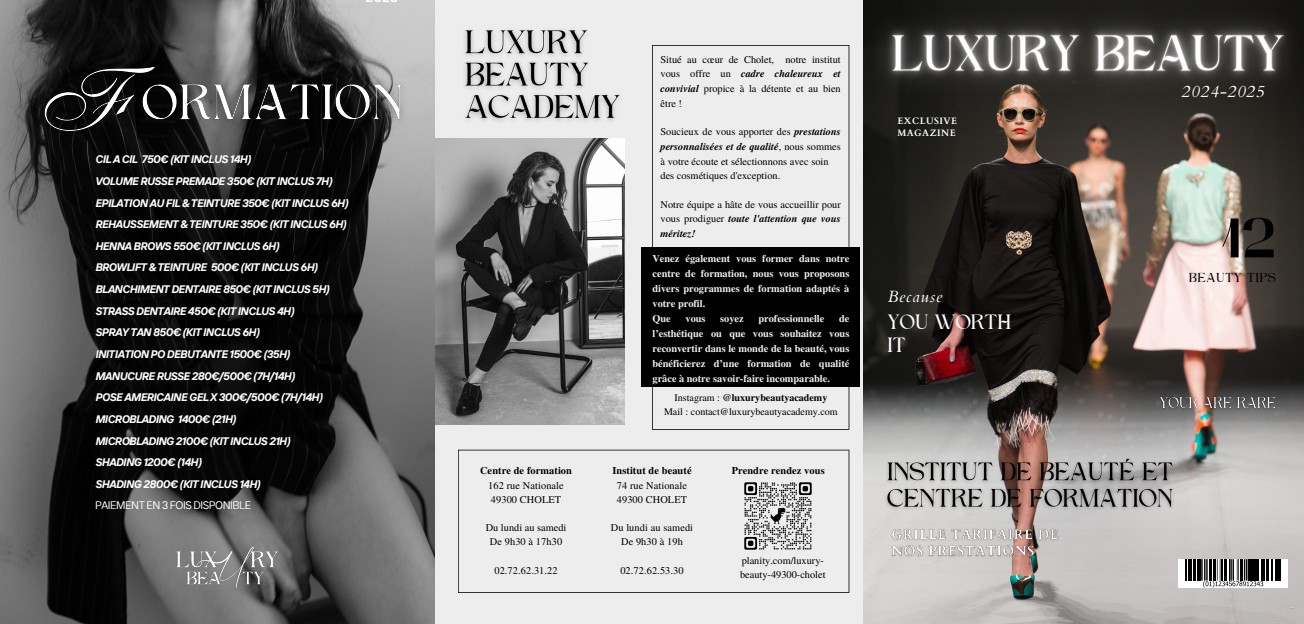
<style>
.page{position:relative;width:1304px;height:624px;background:#fff}
.page>*{position:absolute;margin:0;border:0;box-sizing:border-box;transform-origin:0 0}
.t1{font:700 55.8px "Mak";color:#010101}
.t2{font:21.1px/22.6px "Higuen";color:#fff}
.t3{font:italic 16.7px "Cardo";letter-spacing:.05em;color:#fff}
.t4{font:italic 16.3px "Cardo";letter-spacing:.05em;color:#fff}
.t5{font:13.3px "Higuen";letter-spacing:.05em;color:#000}
.t6{font:italic 700 10.9px "TT Interphases";letter-spacing:-.04em;color:#fff}
.t7{font:10.9px "TT Interphases";letter-spacing:-.04em;color:#fff}
.t8{font:10.3px/14.7px "Te X Gyre Termes";color:#000;text-align:justify}
.t9{font:700 10.3px/14.9px "Te X Gyre Termes";color:#f3eeee;text-align:justify}
.t10{font:700 10.3px "Te X Gyre Termes";letter-spacing:.01em;color:#000}
.t11{font:10.1px "Te X Gyre Termes";color:#000}
.t12{font:700 10.1px "Te X Gyre Termes";color:#000}
.t13{font:700 9.3px "Cardo";letter-spacing:.05em;color:#fff}
.s1{font-weight:700;font-style:italic}
.s2{font-weight:400}
</style>
<div class="page">
<div style="left:0;top:0;width:1304px;height:623px;background:#ededed"></div>
<img style="left:864px;top:136px;width:440px;height:487px">
<div style="left:1178px;top:558px;width:110px;height:29px;background:#fff"></div>
<svg style="left:1186px;top:558px;width:3px;height:22px"></svg>
<hr style="left:1190px;top:558px;width:2px;height:22px;background:#010101">
<hr style="left:1193px;top:558px;width:3px;height:22px;background:#010101">
<hr style="left:1279px;top:558px;width:2px;height:22px;background:#010101">
<svg style="left:1197px;top:558px;width:82px;height:29px"></svg>
<img style="left:882px;top:453px;width:297px;height:61px">
<img style="left:889px;top:525px;width:173px;height:35px">
<img style="left:1155px;top:392px;width:126px;height:20px">
<img style="left:849px;top:0;width:455px;height:136px">
<svg style="left:458px;top:449px;width:391px;height:143px"></svg>
<img style="left:434px;top:138px;width:190px;height:286px">
<svg style="left:652px;top:45px;width:197px;height:384px"></svg>
<div style="left:641px;top:246px;width:219px;height:140px;background:#000"></div>
<img style="left:738px;top:475px;width:80px;height:81px">
<img style="left:465px;top:30px;width:155px;height:91px">
<img style="left:0;top:0;width:434px;height:623px">
<img style="left:176px;top:73px;width:239px;height:60px">
<img style="left:23px;top:49px;width:153px;height:107px">
<img style="left:173px;top:526px;width:109px;height:76px">
<p class="t6" style="left:95px;top:152px;width:157px">CIL A CIL 750€ (KIT INCLUS 14H)</p>
<p class="t6" style="left:95px;top:174px;width:239px">VOLUME RUSSE PREMADE 350€ (KIT INCLUS 7H)</p>
<p class="t6" style="left:95px;top:195px;width:255px">EPILATION AU FIL &amp; TEINTURE 350€ (KIT INCLUS 6H)</p>
<p class="t6" style="left:95px;top:217px;width:253px">REHAUSSEMENT &amp; TEINTURE 350€ (KIT INCLUS 6H)</p>
<p class="t6" style="left:95px;top:239px;width:186px">HENNA BROWS 550€ (KIT INCLUS 6H)</p>
<p class="t6" style="left:95px;top:260px;width:224px">BROWLIFT &amp; TEINTURE 500€ (KIT INCLUS 6H)</p>
<p class="t6" style="left:95px;top:282px;width:236px">BLANCHIMENT DENTAIRE 850€ (KIT INCLUS 5H)</p>
<p class="t6" style="left:95px;top:303px;width:201px">STRASS DENTAIRE 450€ (KIT INCLUS 4H)</p>
<p class="t6" style="left:95px;top:325px;width:166px">SPRAY TAN 850€ (KIT INCLUS 6H)</p>
<p class="t6" style="left:95px;top:347px;width:197px">INITIATION PO DEBUTANTE 1500€ (35H)</p>
<p class="t6" style="left:95px;top:368px;width:201px">MANUCURE RUSSE 280€/500€ (7H/14H)</p>
<p class="t6" style="left:95px;top:390px;width:229px">POSE AMERICAINE GEL X 300€/500€ (7H/14H)</p>
<p class="t6" style="left:95px;top:411px;width:143px">MICROBLADING 1400€ (21H)</p>
<p class="t6" style="left:95px;top:433px;width:197px">MICROBLADING 2100€ (KIT INCLUS 21H)</p>
<p class="t6" style="left:95px;top:455px;width:108px">SHADING 1200€ (14H)</p>
<p class="t6" style="left:95px;top:476px;width:167px">SHADING 2800€ (KIT INCLUS 14H)</p>
<p class="t7" style="left:95px;top:498px;width:158px">PAIEMENT EN 3 FOIS DISPONIBLE</p>
<p class="t10" style="left:480px;top:462px;width:93px">Centre de formation</p>
<p class="t8" style="left:488px;top:477px;width:77px">162 rue Nationale</p>
<p class="t8" style="left:491px;top:491px;width:72px">49300 CHOLET</p>
<p class="t8" style="left:486px;top:519px;width:82px">Du lundi au samedi</p>
<p class="t8" style="left:490px;top:533px;width:74px">De 9h30 à 17h30</p>
<p class="t8" style="left:494px;top:562px;width:65px">02.72.62.31.22</p>
<p class="t8" style="left:661px;top:52px;width:182px">Situé au cœur de Cholet, notre institut vous offre un <span class="s1">cadre chaleureux et convivial</span> propice à la détente et au bien être !</p>
<p class="t8" style="left:661px;top:124px;width:182px">Soucieux de vous apporter des <span class="s1">prestations personnalisées et de qualité</span>, nous sommes à votre écoute et sélectionnons avec soin</p>
<p class="t8" style="left:661px;top:168px;width:121px">des cosmétiques d'exception.</p>
<p class="t8" style="left:661px;top:196px;width:182px">Notre équipe a hâte de vous accueillir pour vous prodiguer <span class="s1">toute l'attention que vous méritez!</span></p>
<p class="t9" style="left:652px;top:250px;width:198px">Venez également vous former dans notre centre de formation, nous vous proposons divers programmes de formation adaptés à votre profil.</p>
<p class="t9" style="left:652px;top:310px;width:20px">Que</p>
<p class="t9" style="left:685px;top:310px;width:22px">vous</p>
<p class="t9" style="left:720px;top:310px;width:25px">soyez</p>
<p class="t9" style="left:758px;top:310px;width:67px">professionnelle</p>
<p class="t9" style="left:652px;top:310px;width:198px;text-indent:187px">de l’esthétique ou que vous souhaitez vous reconvertir dans le monde de la beauté, vous bénéficierez d’une formation de qualité grâce à notre savoir-faire incomparable.</p>
<p class="t12" style="left:674px;top:390px;width:154px"><span class="s2">Instagram :</span> @luxurybeautyacademy</p>
<p class="t11" style="left:664px;top:404px;width:175px">Mail : contact@luxurybeautyacademy.com</p>
<p class="t10" style="left:612px;top:462px;width:81px">Institut de beauté</p>
<p class="t8" style="left:617px;top:477px;width:72px">74 rue Nationale</p>
<p class="t8" style="left:617px;top:491px;width:72px">49300 CHOLET</p>
<p class="t8" style="left:611px;top:519px;width:84px">Du lundi au samedi</p>
<p class="t8" style="left:621px;top:533px;width:63px">De 9h30 à 19h</p>
<p class="t8" style="left:620px;top:562px;width:65px">02.72.62.53.30</p>
<p class="t10" style="left:732px;top:462px;width:95px">Prendre rendez vous</p>
<p class="t8" style="left:742px;top:552px;width:84px">planity.com/luxury-</p>
<p class="t8" style="left:740px;top:566px;width:87px">beauty-49300-cholet</p>
<p class="t13" style="left:897px;top:114px;width:61px">EXCLUSIVE</p>
<p class="t13" style="left:897px;top:127px;width:60px">MAGAZINE</p>
<p class="t4" style="left:888px;top:285px;width:56px">Because</p>
<p class="t2" style="left:888px;top:312px;width:125px">YOU WORTH<br>IT</p>
<p class="t3" style="left:1182px;top:81px;width:84px">2024-2025</p>
<p class="t1" style="left:1221px;top:214px;width:56px">12</p>
<p class="t5" style="left:1189px;top:272px;width:88px">BEAUTY TIPS</p>
</div>
